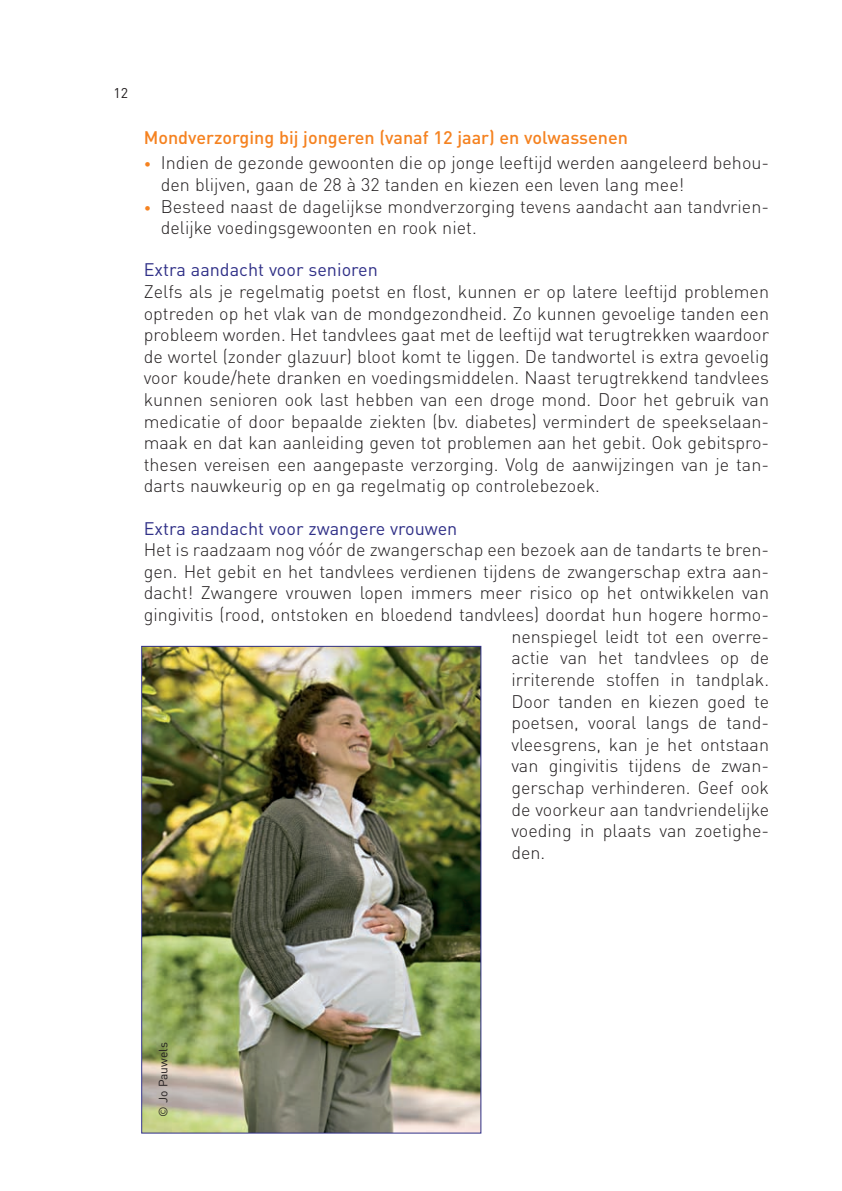
<style>
.page{position:relative;width:842px;height:1191px;background:#fff}
.page>*{position:absolute;margin:0;border:0;box-sizing:border-box;transform-origin:0 0}
.t1{font:300 18px/21.6px "DIN";color:#231f20}
.t2{font:18px "DIN";color:#303087}
.t3{font:500 18px "DIN";color:#f58220}
.t4{font:14px "DIN";color:#231f20}
.t5{font:12px "DIN";color:#231f20}
.s1{font-size:14px;color:#f58220}
</style>
<div class="page">
<img style="left:143px;top:648px;width:336px;height:483px">
<p class="t4" style="left:113px;top:85px;width:16px">12</p>
<p class="t3" style="left:144px;top:127px;width:486px">Mondverzorging bij jongeren (vanaf 12 jaar) en volwassenen</p>
<p class="t1" style="left:161px;top:152px;width:610px;text-indent:-17px"><span class="s1">•</span> Indien de gezonde gewoonten die op jonge leeftijd werden aangeleerd behou&shy;den blijven, gaan de 28 à 32 tanden en kiezen een leven lang mee!</p>
<p class="t1" style="left:161px;top:195px;width:610px;text-indent:-17px"><span class="s1">•</span> Besteed naast de dagelijkse mondverzorging tevens aandacht aan tandvrien&shy;delijke voedingsgewoonten en rook niet.</p>
<p class="t2" style="left:144px;top:260px;width:236px">Extra aandacht voor senioren</p>
<p class="t1" style="left:144px;top:281px;width:627px;text-align:justify">Zelfs als je regelmatig poetst en flost, kunnen er op latere leeftijd problemen optreden op het vlak van de mondgezondheid. Zo kunnen gevoelige tanden een probleem worden. Het tandvlees gaat met de leeftijd wat terugtrekken waardoor de wortel (zonder glazuur) bloot komt te liggen. De tandwortel is extra gevoelig voor koude/hete dranken en voedingsmiddelen. Naast terugtrekkend tandvlees kunnen senioren ook last hebben van een droge mond. Door het gebruik van medicatie of door bepaalde ziekten (bv. diabetes) vermindert de speekselaan&shy;maak en dat kan aanleiding geven tot problemen aan het gebit. Ook gebitspro&shy;thesen vereisen een aangepaste verzorging. Volg de aanwijzingen van je tan&shy;darts nauwkeurig op en ga regelmatig op controlebezoek.</p>
<p class="t2" style="left:144px;top:518px;width:315px">Extra aandacht voor zwangere vrouwen</p>
<p class="t1" style="left:144px;top:539px;width:627px">Het is raadzaam nog vóór de zwangerschap een bezoek aan de tandarts te bren-</p>
<p class="t1" style="left:144px;top:561px;width:627px">gen. Het gebit en het tandvlees verdienen tijdens de zwangerschap extra aan-</p>
<p class="t1" style="left:144px;top:582px;width:627px">dacht! Zwangere vrouwen lopen immers meer risico op het ontwikkelen van</p>
<p class="t1" style="left:144px;top:604px;width:627px">gingivitis (rood, ontstoken en bloedend tandvlees) doordat hun hogere hormo-</p>
<p class="t1" style="left:511px;top:625px;width:259px">nenspiegel leidt tot een overre-</p>
<p class="t1" style="left:511px;top:647px;width:259px">actie van het tandvlees op de</p>
<p class="t1" style="left:511px;top:669px;width:259px">irriterende stoffen in tandplak.</p>
<p class="t1" style="left:511px;top:690px;width:259px">Door tanden en kiezen goed te</p>
<p class="t1" style="left:511px;top:712px;width:259px">poetsen, vooral langs de tand-</p>
<p class="t1" style="left:511px;top:733px;width:259px">vleesgrens, kan je het ontstaan</p>
<p class="t1" style="left:511px;top:755px;width:259px">van gingivitis tijdens de zwan-</p>
<p class="t1" style="left:511px;top:777px;width:259px">gerschap verhinderen. Geef ook</p>
<p class="t1" style="left:511px;top:798px;width:259px">de voorkeur aan tandvriendelijke</p>
<p class="t1" style="left:511px;top:820px;width:259px">voeding in plaats van zoetighe-</p>
<p class="t1" style="left:511px;top:841px;width:35px">den.</p>
<p class="t5" style="left:156px;top:1116px;width:76px;rotate:-90deg">© Jo Pauwels</p>
</div>
